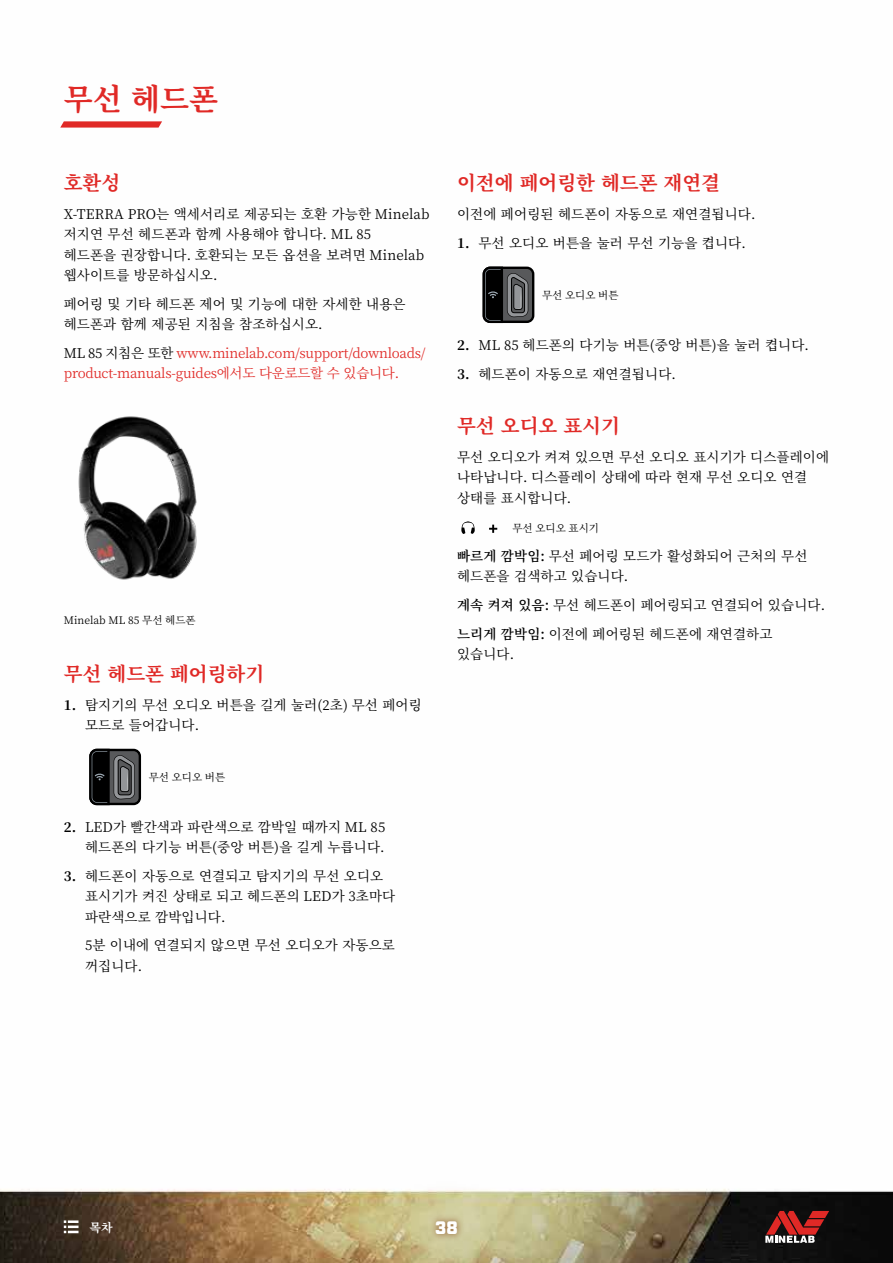
<style>
.page{position:relative;width:893px;height:1263px;background:#fff}
.page>*{position:absolute;margin:0;border:0;box-sizing:border-box;transform-origin:0 0}
.t1{font:700 30px "Noto Serif KR";color:#e02926}
.t2{font:700 19.5px "Noto Serif KR";color:#e02926}
.t3{font:900 18px "Industry";color:#fff}
.t4{font:13.5px/20.2px "Noto Serif KR";letter-spacing:.01em;color:#000}
.t5{font:13.5px/20.2px "Noto Serif KR";letter-spacing:-.02em;color:#e02926}
.t6{font:700 12px "Noto Serif KR";color:#fff}
.t7{font:10.5px "Noto Serif KR";color:#000}
.s1{color:#000}
.s2{font-weight:700}
.s3{font-weight:600}
</style>
<div class="page">
<img style="left:0;top:266px;width:893px;height:997px">
<svg style="left:64px;top:1220px;width:15px;height:13px"></svg>
<svg style="left:60px;top:121px;width:102px;height:7px"></svg>
<svg style="left:396px;top:1181px;width:100px;height:82px;background:#d1cba0"></svg>
<svg style="left:429px;top:1214px;width:35px;height:27px"></svg>
<svg style="left:765px;top:1211px;width:64px;height:32px;background:#7d3332"></svg>
<img style="left:64px;top:401px;width:149px;height:197px">
<svg style="left:89px;top:749px;width:52px;height:56px;background:#38393a"></svg>
<svg style="left:483px;top:267px;width:51px;height:56px;background:#38393a"></svg>
<svg style="left:489px;top:525px;width:8px;height:8px"></svg>
<svg style="left:461px;top:521px;width:14px;height:13px"></svg>
<h1 class="t1" style="left:64px;top:82px;width:156px">무선 헤드폰</h1>
<h2 class="t2" style="left:64px;top:172px;width:58px">호환성</h2>
<p class="t4" style="left:64px;top:204px;width:367px">X-TERRA PRO는 액세서리로 제공되는 호환 가능한 Minelab 저지연 무선 헤드폰과 함께 사용해야 합니다. ML 85<br>헤드폰을 권장합니다. 호환되는 모든 옵션을 보려면 Minelab 웹사이트를 방문하십시오.</p>
<p class="t4" style="left:64px;top:294px;width:343px">페어링 및 기타 헤드폰 제어 및 기능에 대한 자세한 내용은 헤드폰과 함께 제공된 지침을 참조하십시오.</p>
<p class="t5" style="left:64px;top:343px;width:363px"><span class="s1">ML 85 지침은 또한</span> www. minelab. com/support/downloads/ product-manuals-guides에서도 다운로드할 수 있습니다.</p>
<p class="t7" style="left:64px;top:614px;width:133px">Minelab ML 85 무선 헤드폰</p>
<h2 class="t2" style="left:64px;top:663px;width:202px">무선 헤드폰 페어링하기</h2>
<p class="t4" style="left:85px;top:695px;width:338px;text-indent:-21px"><span class="s2">1.</span> 탐지기의 무선 오디오 버튼을 길게 눌러(2초) 무선 페어링 모드로 들어갑니다.</p>
<p class="t7" style="left:149px;top:771px;width:78px">무선 오디오 버튼</p>
<p class="t4" style="left:64px;top:817px;width:323px;text-align:right"><span class="s2">2.</span> LED가 빨간색과 파란색으로 깜박일 때까지 ML 85 헤드폰의 다기능 버튼(중앙 버튼)을 길게 누릅니다.</p>
<p class="t4" style="left:85px;top:866px;width:312px;text-indent:-21px"><span class="s2">3.</span> 헤드폰이 자동으로 연결되고 탐지기의 무선 오디오 표시기가 켜진 상태로 되고 헤드폰의 LED가 3초마다 파란색으로 깜박입니다.</p>
<p class="t4" style="left:85px;top:936px;width:311px">5분 이내에 연결되지 않으면 무선 오디오가 자동으로 꺼집니다.</p>
<h2 class="t2" style="left:457px;top:172px;width:265px">이전에 페어링한 헤드폰 재연결</h2>
<p class="t4" style="left:457px;top:204px;width:297px">이전에 페어링된 헤드폰이 자동으로 재연결됩니다.</p>
<p class="t4" style="left:457px;top:233px;width:288px"><span class="s2">1.</span> 무선 오디오 버튼을 눌러 무선 기능을 켭니다.</p>
<p class="t7" style="left:542px;top:289px;width:78px">무선 오디오 버튼</p>
<p class="t4" style="left:457px;top:335px;width:351px"><span class="s2">2.</span> ML 85 헤드폰의 다기능 버튼(중앙 버튼)을 눌러 켭니다.</p>
<p class="t4" style="left:457px;top:364px;width:218px"><span class="s2">3.</span> 헤드폰이 자동으로 재연결됩니다.</p>
<h2 class="t2" style="left:457px;top:415px;width:164px">무선 오디오 표시기</h2>
<p class="t4" style="left:457px;top:447px;width:374px">무선 오디오가 켜져 있으면 무선 오디오 표시기가 디스플레이에 나타납니다. 디스플레이 상태에 따라 현재 무선 오디오 연결 상태를 표시합니다.</p>
<p class="t7" style="left:512px;top:522px;width:88px">무선 오디오 표시기</p>
<p class="t4" style="left:457px;top:546px;width:352px"><span class="s3">빠르게 깜박임:</span> 무선 페어링 모드가 활성화되어 근처의 무선 헤드폰을 검색하고 있습니다.</p>
<p class="t4" style="left:457px;top:591px;width:367px;line-height:28.8px"><span class="s3">계속 켜져 있음:</span> 무선 헤드폰이 페어링되고 연결되어 있습니다. <span class="s3">느리게 깜박임:</span> 이전에 페어링된 헤드폰에 재연결하고</p>
<p class="t4" style="left:457px;top:644px;width:56px">있습니다.</p>
<p class="t6" style="left:90px;top:1220px;width:25px">목차</p>
<h3 class="t3" style="left:435px;top:1217px;width:24px">38</h3>
</div>
